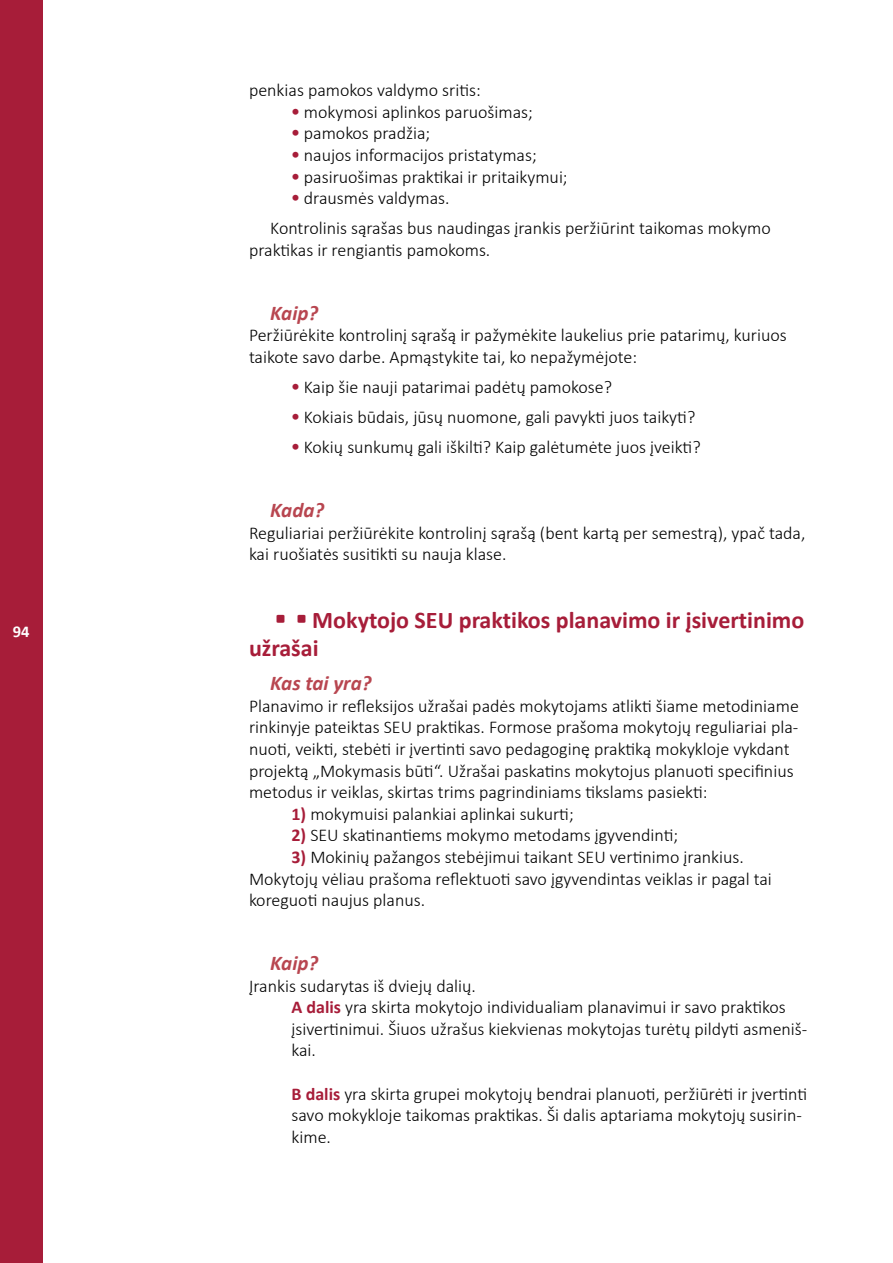
<style>
.page{position:relative;width:893px;height:1263px;background:#fff}
.page>*{position:absolute;margin:0;border:0;box-sizing:border-box;transform-origin:0 0}
.t1{font:700 24px/28.8px "Calibri";color:#a71d39}
.t2{font:italic 700 21px "Calibri";color:#b84650}
.t3{font:300 18px/21.6px "Calibri";color:#000}
.t4{font:700 16.5px "Calibri";color:#fff}
.s1{font-family:"Museo Slab 100";font-weight:400;color:#a71d39}
.s2{font-weight:700;color:#a71d39}
</style>
<div class="page">
<div style="left:0;top:0;width:43px;height:1263px;background:#a71d39"></div>
<p class="t4" style="left:13px;top:620px;width:18px">94</p>
<p class="t3" style="left:292px;top:79px;width:278px;text-indent:-43px">penkias pamokos valdymo sritis:<br><span class="s1">∞</span> mokymosi aplinkos paruošimas;<br><span class="s1">∞</span> pamokos pradžia;<br><span class="s1">∞</span> naujos informacijos pristatymas;<br><span class="s1">∞</span> pasiruošimas praktikai ir pritaikymui; <span class="s1">∞</span> drausmės valdymas.</p>
<p class="t3" style="left:249px;top:217px;width:523px;text-indent:21px">Kontrolinis sąrašas bus naudingas įrankis peržiūrint taikomas mokymo praktikas ir rengiantis pamokoms.</p>
<p class="t2" style="left:270px;top:298px;width:50px">Kaip?</p>
<p class="t3" style="left:249px;top:324px;width:539px">Peržiūrėkite kontrolinį sąrašą ir pažymėkite laukelius prie patarimų, kuriuos taikote savo darbe. Apmąstykite tai, ko nepažymėjote:</p>
<p class="t3" style="left:292px;top:372px;width:411px;line-height:30.2px"><span class="s1">∞</span> Kaip šie nauji patarimai padėtų pamokose?<br><span class="s1">∞</span> Kokiais būdais, jūsų nuomone, gali pavykti juos taikyti? <span class="s1">∞</span> Kokių sunkumų gali iškilti? Kaip galėtumėte juos įveikti?</p>
<p class="t2" style="left:270px;top:495px;width:55px">Kada?</p>
<p class="t3" style="left:249px;top:522px;width:558px">Reguliariai peržiūrėkite kontrolinį sąrašą (bent kartą per semestrą), ypač tada, kai ruošiatės susitikti su nauja klase.</p>
<h1 class="t1" style="left:249px;top:605px;width:557px;text-indent:63px">Mokytojo SEU praktikos planavimo ir įsivertinimo užrašai</h1>
<p class="t2" style="left:270px;top:668px;width:103px">Kas tai yra?</p>
<p class="t3" style="left:249px;top:695px;width:551px">Planavimo ir refleksijos užrašai padės mokytojams atlikti šiame metodiniame rinkinyje pateiktas SEU praktikas. Formose prašoma mokytojų reguliariai pla&shy;nuoti, veikti, stebėti ir įvertinti savo pedagoginę praktiką mokykloje vykdant projektą „Mokymasis būti“. Užrašai paskatins mokytojus planuoti specifinius metodus ir veiklas, skirtas trims pagrindiniams tikslams pasiekti:</p>
<p class="t3" style="left:292px;top:803px;width:284px"><span class="s2">1)</span> mokymuisi palankiai aplinkai sukurti;</p>
<p class="t3" style="left:292px;top:824px;width:388px"><span class="s2">2)</span> SEU skatinantiems mokymo metodams įgyvendinti;</p>
<p class="t3" style="left:249px;top:846px;width:524px;text-indent:43px"><span class="s2">3)</span> Mokinių pažangos stebėjimui taikant SEU vertinimo įrankius.<br>Mokytojų vėliau prašoma reflektuoti savo įgyvendintas veiklas ir pagal tai koreguoti naujus planus.</p>
<p class="t2" style="left:270px;top:948px;width:50px">Kaip?</p>
<p class="t3" style="left:292px;top:975px;width:517px;text-indent:-43px">Įrankis sudarytas iš dviejų dalių.<br><span class="s2">A dalis</span> yra skirta mokytojo individualiam planavimui ir savo praktikos įsivertinimui. Šiuos užrašus kiekvienas mokytojas turėtų pildyti asmeniš&shy;kai.</p>
<p class="t3" style="left:292px;top:1083px;width:517px"><span class="s2">B dalis</span> yra skirta grupei mokytojų bendrai planuoti, peržiūrėti ir įvertinti savo mokykloje taikomas praktikas. Ši dalis aptariama mokytojų susirin&shy;kime.</p>
</div>
